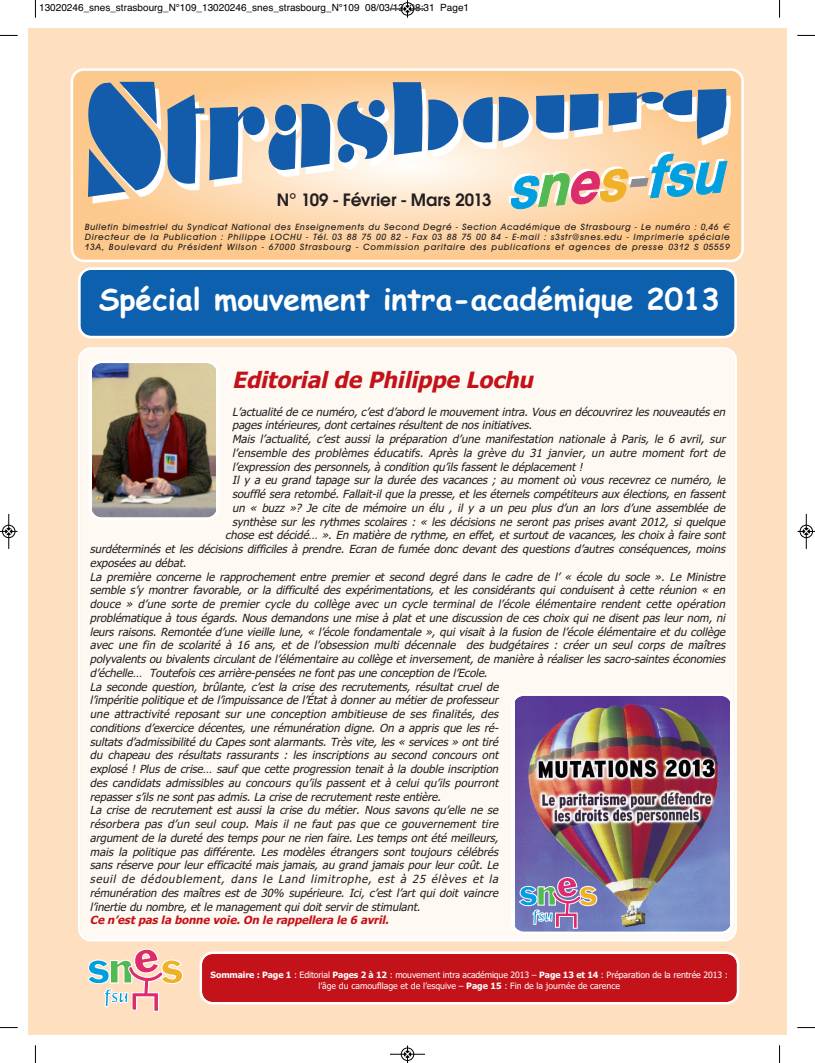
<style>
.page{position:relative;width:815px;height:1063px;background:#fff}
.page>*{position:absolute;margin:0;border:0;box-sizing:border-box;transform-origin:0 0}
.t1{font:700 30px "Comic Sans MS";color:#fff}
.t2{font:italic 700 22.5px "Tahoma";color:#c4121a}
.t3{font:600 18.75px "Avant Garde Gothic Itc T";color:#231f20}
.t4{font:italic 11.25px "Tahoma";color:#231f20}
.t5{font:italic 700 11.25px "Tahoma";color:#c4121a}
.t6{font:10px "Helvetica";color:#000}
.t7{font:italic 500 9.38px/10px "Avant Garde Gothic Itc T";letter-spacing:.075em;color:#231f20;text-align:justify}
.t8{font:8.75px/11.2px "Tahoma";letter-spacing:-.01em;color:#fff;text-align:center}
.s1{font-family:"Euro Sans";font-weight:400}
.s2{font-weight:700}
</style>
<div class="page">
<div style="left:28px;top:28px;width:759px;height:1007px;background:#fee0c0"></div>
<svg style="left:71px;top:68px;width:673px;height:194px;background:#fdd19f"></svg>
<div style="left:78px;top:347px;width:659px;height:595px;background:#fef9f2"></div>
<svg style="left:200px;top:951px;width:539px;height:54px;background:#cb2e34"></svg>
<svg style="left:78px;top:267px;width:659px;height:71px;background:#216cb3"></svg>
<img style="left:89px;top:361px;width:131px;height:159px">
<img style="left:511px;top:693px;width:223px;height:241px">
<svg style="left:88px;top:82px;width:643px;height:128px;background:#a9b1b6"></svg>
<svg style="left:519px;top:877px;width:78px;height:52px;background:#8f8cb2"></svg>
<svg style="left:87px;top:949px;width:96px;height:63px"></svg>
<svg style="left:35px;top:0;width:1px;height:18px"></svg>
<svg style="left:0;top:35px;width:18px;height:1px"></svg>
<svg style="left:779px;top:0;width:1px;height:18px"></svg>
<svg style="left:797px;top:35px;width:18px;height:1px"></svg>
<svg style="left:35px;top:1045px;width:1px;height:18px"></svg>
<svg style="left:0;top:1027px;width:18px;height:1px"></svg>
<svg style="left:779px;top:1045px;width:1px;height:18px"></svg>
<svg style="left:797px;top:1027px;width:18px;height:1px"></svg>
<div style="left:401px;top:2px;width:13px;height:14px;border:1px solid #fff;border-radius:50%"></div>
<hr style="left:390px;top:9px;width:35px;height:1px;background:#000">
<div style="left:401px;top:3px;width:13px;height:12px;border:1px solid #000;border-radius:50%"></div>
<svg style="left:404px;top:0;width:7px;height:18px"></svg>
<hr style="left:390px;top:1054px;width:35px;height:1px;background:#000">
<div style="left:401px;top:1048px;width:13px;height:13px;border:1px solid #000;border-radius:50%"></div>
<svg style="left:404px;top:1045px;width:7px;height:18px"></svg>
<hr style="left:9px;top:514px;width:1px;height:35px;background:#000">
<div style="left:2px;top:525px;width:13px;height:13px;border:1px solid #000;border-radius:50%"></div>
<svg style="left:0;top:528px;width:18px;height:7px"></svg>
<hr style="left:806px;top:514px;width:1px;height:35px;background:#000">
<div style="left:800px;top:525px;width:13px;height:13px;border:1px solid #000;border-radius:50%"></div>
<svg style="left:798px;top:528px;width:17px;height:7px"></svg>
<p class="t6" style="left:39px;top:2px;width:431px">13020246_snes_strasbourg_N°109_13020246_snes_strasbourg_N°109 08/03/13 08:31 Page1</p>
<h3 class="t3" style="left:277px;top:189px;width:216px">N° 109 - Février - Mars 2013</h3>
<p class="t7" style="left:85px;top:222px;width:646px">Bulletin bimestriel du Syndicat National des Enseignements du Second Degré - Section Académique de Strasbourg - Le numéro : 0,46 <span class="s1">€ </span>Directeur de la Publication : Philippe LOCHU - Tél. 03 88 75 00 82 - Fax 03 88 75 00 84 - E-mail : s3str@snes.edu - Imprimerie spéciale 13A, Boulevard du Président Wilson - 67000 Strasbourg - Commission paritaire des publications et agences de presse 0312 S 05559</p>
<h1 class="t1" style="left:99px;top:282px;width:623px">Spécial mouvement intra-académique 2013</h1>
<h2 class="t2" style="left:232px;top:372px;width:307px">Editorial de Philippe Lochu</h2>
<p class="t4" style="left:232px;top:405px;width:497px">L’actualité de ce numéro, c’est d’abord le mouvement intra. Vous en découvrirez les nouveautés en</p>
<p class="t4" style="left:232px;top:419px;width:304px">pages intérieures, dont certaines résultent de nos initiatives.</p>
<p class="t4" style="left:232px;top:433px;width:497px">Mais l’actualité, c’est aussi la préparation d’une manifestation nationale à Paris, le 6 avril, sur</p>
<p class="t4" style="left:232px;top:447px;width:497px">l’ensemble des problèmes éducatifs. Après la grève du 31 janvier, un autre moment fort de</p>
<p class="t4" style="left:232px;top:460px;width:355px">l’expression des personnels, à condition qu’ils fassent le déplacement !</p>
<p class="t4" style="left:232px;top:474px;width:497px">Il y a eu grand tapage sur la durée des vacances ; au moment où vous recevrez ce numéro, le</p>
<p class="t4" style="left:232px;top:488px;width:497px">soufflé sera retombé. Fallait-il que la presse, et les éternels compétiteurs aux élections, en fassent</p>
<p class="t4" style="left:232px;top:502px;width:497px">un « buzz »? Je cite de mémoire un élu , il y a un peu plus d’un an lors d’une assemblée de</p>
<p class="t4" style="left:232px;top:515px;width:497px">synthèse sur les rythmes scolaires : « les décisions ne seront pas prises avant 2012, si quelque</p>
<p class="t4" style="left:225px;top:529px;width:504px">chose est décidé… ». En matière de rythme, en effet, et surtout de vacances, les choix à faire sont</p>
<p class="t4" style="left:90px;top:543px;width:640px">surdéterminés et les décisions difficiles à prendre. Ecran de fumée donc devant des questions d’autres conséquences, moins</p>
<p class="t4" style="left:90px;top:557px;width:101px">exposées au débat.</p>
<p class="t4" style="left:90px;top:570px;width:640px">La première concerne le rapprochement entre premier et second degré dans le cadre de l’ « école du socle ». Le Ministre</p>
<p class="t4" style="left:90px;top:584px;width:640px">semble s’y montrer favorable, or la difficulté des expérimentations, et les considérants qui conduisent à cette réunion « en</p>
<p class="t4" style="left:90px;top:598px;width:640px">douce » d’une sorte de premier cycle du collège avec un cycle terminal de l’école élémentaire rendent cette opération</p>
<p class="t4" style="left:90px;top:612px;width:640px">problématique à tous égards. Nous demandons une mise à plat et une discussion de ces choix qui ne disent pas leur nom, ni</p>
<p class="t4" style="left:90px;top:625px;width:640px">leurs raisons. Remontée d’une vieille lune, « l’école fondamentale », qui visait à la fusion de l’école élémentaire et du collège</p>
<p class="t4" style="left:90px;top:639px;width:640px">avec une fin de scolarité à 16 ans, et de l’obsession multi décennale des budgétaires : créer un seul corps de maîtres</p>
<p class="t4" style="left:90px;top:653px;width:640px">polyvalents ou bivalents circulant de l’élémentaire au collège et inversement, de manière à réaliser les sacro-saintes économies</p>
<p class="t4" style="left:90px;top:667px;width:402px">d’échelle… Toutefois ces arrière-pensées ne font pas une conception de l’Ecole.</p>
<p class="t4" style="left:90px;top:680px;width:413px">La seconde question, brûlante, c’est la crise des recrutements, résultat cruel de</p>
<p class="t4" style="left:90px;top:694px;width:413px">l’impéritie politique et de l’impuissance de l’État à donner au métier de professeur</p>
<p class="t4" style="left:90px;top:708px;width:413px">une attractivité reposant sur une conception ambitieuse de ses finalités, des</p>
<p class="t4" style="left:90px;top:722px;width:413px">conditions d’exercice décentes, une rémunération digne. On a appris que les ré-</p>
<p class="t4" style="left:90px;top:735px;width:413px">sultats d’admissibilité du Capes sont alarmants. Très vite, les « services » ont tiré</p>
<p class="t4" style="left:90px;top:749px;width:413px">du chapeau des résultats rassurants : les inscriptions au second concours ont</p>
<p class="t4" style="left:90px;top:763px;width:413px">explosé ! Plus de crise… sauf que cette progression tenait à la double inscription</p>
<p class="t4" style="left:90px;top:777px;width:413px">des candidats admissibles au concours qu’ils passent et à celui qu’ils pourront</p>
<p class="t4" style="left:90px;top:790px;width:355px">repasser s’ils ne sont pas admis. La crise de recrutement reste entière.</p>
<p class="t4" style="left:90px;top:804px;width:413px">La crise de recrutement est aussi la crise du métier. Nous savons qu’elle ne se</p>
<p class="t4" style="left:90px;top:818px;width:413px">résorbera pas d’un seul coup. Mais il ne faut pas que ce gouvernement tire</p>
<p class="t4" style="left:90px;top:832px;width:413px">argument de la dureté des temps pour ne rien faire. Les temps ont été meilleurs,</p>
<p class="t4" style="left:90px;top:845px;width:413px">mais la politique pas différente. Les modèles étrangers sont toujours célébrés</p>
<p class="t4" style="left:90px;top:859px;width:413px">sans réserve pour leur efficacité mais jamais, au grand jamais pour leur coût. Le</p>
<p class="t4" style="left:90px;top:873px;width:413px">seuil de dédoublement, dans le Land limitrophe, est à 25 élèves et la</p>
<p class="t4" style="left:90px;top:887px;width:413px">rémunération des maîtres est de 30% supérieure. Ici, c’est l’art qui doit vaincre</p>
<p class="t4" style="left:90px;top:900px;width:335px">l’inertie du nombre, et le management qui doit servir de stimulant.</p>
<p class="t5" style="left:90px;top:916px;width:303px">Ce n’est pas la bonne voie. On le rappellera le 6 avril.</p>
<p class="t8" style="left:211px;top:969px;width:519px"><span class="s2">Sommaire : Page 1</span> : Editorial <span class="s2">Pages 2 à 12</span> : mouvement intra académique 2013 – <span class="s2">Page 13 et 14</span> : Préparation de la rentrée 2013 : l’âge du camoufllage et de l’esquive – <span class="s2">Page 15</span> : Fin de la journée de carence</p>
</div>
